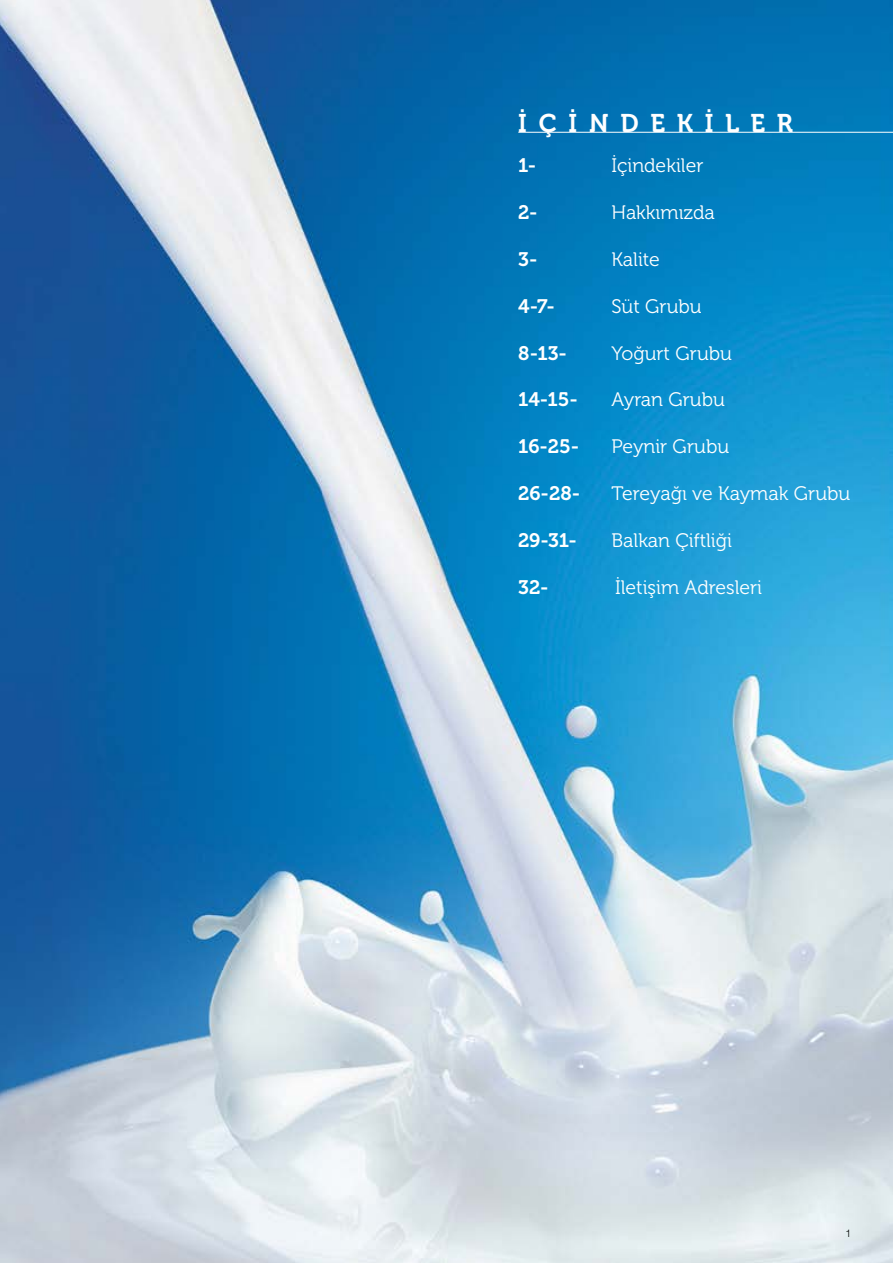
<style>
.page{position:relative;width:893px;height:1263px;background:#fff}
.page>*{position:absolute;margin:0;border:0;box-sizing:border-box;transform-origin:0 0}
.t1{font:25.5px "Museo 700";letter-spacing:.46em;color:#fff}
.t2{font:19.5px "Museo 300";color:#fff}
.t3{font:19.5px "Museo 700";color:#fff}
.t4{font:300 10.5px "Helvetica Neue";color:#000}
</style>
<div class="page">
<img style="left:0;top:0;width:893px;height:1263px">
<hr style="left:518px;top:132px;width:375px;height:1px;background:#fff">
<h1 class="t1" style="left:518px;top:109px;width:276px">İÇİNDEKİLER</h1>
<p class="t3" style="left:518px;top:155px;width:19px">1-</p>
<p class="t3" style="left:518px;top:202px;width:21px">2-</p>
<p class="t3" style="left:518px;top:248px;width:21px">3-</p>
<p class="t3" style="left:518px;top:295px;width:38px">4-7-</p>
<p class="t3" style="left:518px;top:342px;width:50px">8-13-</p>
<p class="t3" style="left:518px;top:389px;width:61px">14-15-</p>
<p class="t3" style="left:518px;top:436px;width:62px">16-25-</p>
<p class="t3" style="left:518px;top:482px;width:63px">26-28-</p>
<p class="t3" style="left:518px;top:529px;width:60px">29-31-</p>
<p class="t3" style="left:518px;top:576px;width:32px">32-</p>
<p class="t2" style="left:611px;top:155px;width:94px">İçindekiler</p>
<p class="t2" style="left:611px;top:202px;width:105px">Hakkımızda</p>
<p class="t2" style="left:611px;top:249px;width:50px">Kalite</p>
<p class="t2" style="left:611px;top:296px;width:92px">Süt Grubu</p>
<p class="t2" style="left:611px;top:342px;width:122px">Yoğurt Grubu</p>
<p class="t2" style="left:611px;top:389px;width:115px">Ayran Grubu</p>
<p class="t2" style="left:611px;top:436px;width:119px">Peynir Grubu</p>
<p class="t2" style="left:611px;top:483px;width:240px">Tereyağı ve Kaymak Grubu</p>
<p class="t2" style="left:611px;top:530px;width:122px">Balkan Çiftliği</p>
<p class="t2" style="left:615px;top:576px;width:149px">İletişim Adresleri</p>
<p class="t4" style="left:845px;top:1227px;width:7px">1</p>
</div>
